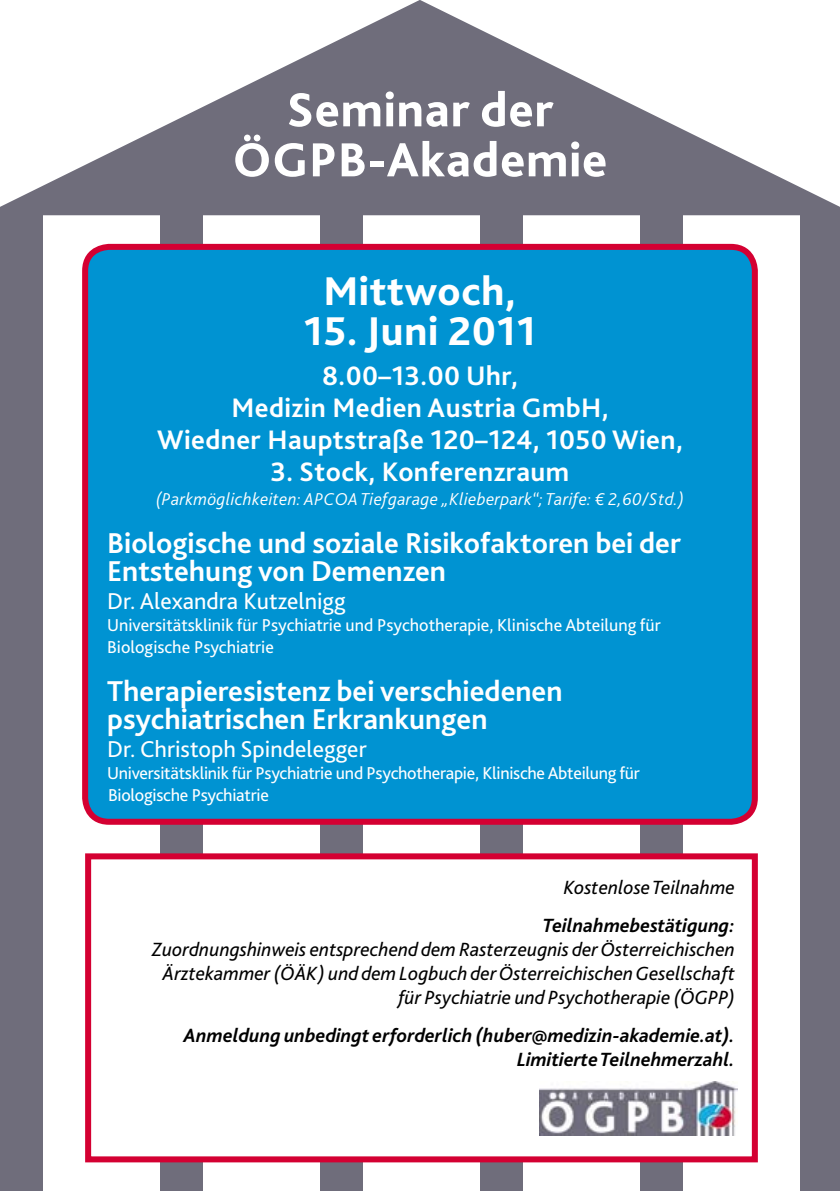
<style>
.page{position:relative;width:840px;height:1191px;background:#fff}
.page>*{position:absolute;margin:0;border:0;box-sizing:border-box;transform-origin:0 0}
.t1{font:800 50px/50px "Bliss 2";letter-spacing:.015em;color:#fff;text-align:center}
.t2{font:800 42px "Bliss 2";letter-spacing:.015em;color:#fff}
.t3{font:700 30px/28px "Bliss 2";color:#fff}
.t4{font:700 28px/32px "Bliss 2";letter-spacing:.015em;color:#fff;text-align:center}
.t5{font:24px "Bliss 2";color:#fff}
.t6{font:italic 20px/24px "Bliss 2";color:#000;text-align:right}
.t7{font:italic 700 20px/24px "Bliss 2";color:#000;text-align:right}
.t8{font:18px/22px "Bliss 2";letter-spacing:-.01em;color:#fff}
.t9{font:italic 300 18px "Bliss 2";letter-spacing:.015em;color:#fff}
</style>
<div class="page">
<div style="left:320px;top:207px;width:43px;height:984px;background:#6f6d7b"></div>
<div style="left:479px;top:206px;width:43px;height:985px;background:#6f6d7b"></div>
<div style="left:639px;top:207px;width:43px;height:984px;background:#6f6d7b"></div>
<div style="left:799px;top:212px;width:40px;height:979px;background:#6f6d7b"></div>
<div style="left:0;top:213px;width:43px;height:978px;background:#6f6d7b"></div>
<svg style="left:0;top:0;width:839px;height:215px;fill:#6f6d7b"></svg>
<div style="left:160px;top:209px;width:43px;height:982px;background:#6f6d7b"></div>
<div style="left:88px;top:856px;width:666px;height:303px;background:#fff"></div>
<div style="left:85px;top:853px;width:672px;height:309px;border:6px solid #d40032"></div>
<img style="left:539px;top:1081px;width:198px;height:54px">
<div style="left:85px;top:247px;width:669px;height:574px;background:#0093d2;border-radius:24px"></div>
<div style="left:82px;top:244px;width:675px;height:580px;border:6px solid #d40032;border-radius:24px"></div>
<h1 class="t1" style="left:232px;top:83px;width:376px">Seminar der<br>ÖGPB-Akademie</h1>
<h2 class="t2" style="left:323px;top:265px;width:193px">Mittwoch,</h2>
<h2 class="t2" style="left:304px;top:305px;width:233px">15. Juni 2011</h2>
<h3 class="t4" style="left:157px;top:359px;width:526px">8.00–13.00 Uhr,<br>Medizin Medien Austria GmbH,<br>Wiedner Hauptstraße 120–124, 1050 Wien,</h3>
<h3 class="t4" style="left:270px;top:455px;width:300px">3. Stock, Konferenzraum</h3>
<p class="t9" style="left:156px;top:487px;width:529px">(Parkmöglichkeiten: APCOA Tiefgarage „Klieberpark“; Tarife: € 2,60/Std.)</p>
<h3 class="t3" style="left:107px;top:528px;width:575px">Biologische und soziale Risikofaktoren bei der<br>Entstehung von Demenzen</h3>
<h3 class="t5" style="left:107px;top:586px;width:240px">Dr. Alexandra Kutzelnigg</h3>
<p class="t8" style="left:107px;top:613px;width:554px">Universitätsklinik für Psychiatrie und Psychotherapie, Klinische Abteilung für<br>Biologische Psychiatrie</p>
<h3 class="t3" style="left:107px;top:676px;width:456px">Therapieresistenz bei verschiedenen psychiatrischen Erkrankungen</h3>
<h3 class="t5" style="left:107px;top:734px;width:261px">Dr. Christoph Spindelegger</h3>
<p class="t8" style="left:107px;top:761px;width:534px">Universitätsklinik für Psychiatrie und Psychotherapie, Klinische Abteilung für<br>Biologische Psychiatrie</p>
<p class="t6" style="left:563px;top:875px;width:172px">Kostenlose Teilnahme</p>
<p class="t7" style="left:542px;top:913px;width:193px">Teilnahmebestätigung:</p>
<p class="t6" style="left:152px;top:937px;width:584px">Zuordnungshinweis entsprechend dem Rasterzeugnis der Österreichischen<br>Ärztekammer (ÖÄK) und dem Logbuch der Österreichischen Gesellschaft für Psychiatrie und Psychotherapie (ÖGPP)</p>
<p class="t7" style="left:184px;top:1023px;width:552px">Anmeldung unbedingt erforderlich (huber@medizin-akademie.at).<br>Limitierte Teilnehmerzahl.</p>
</div>
